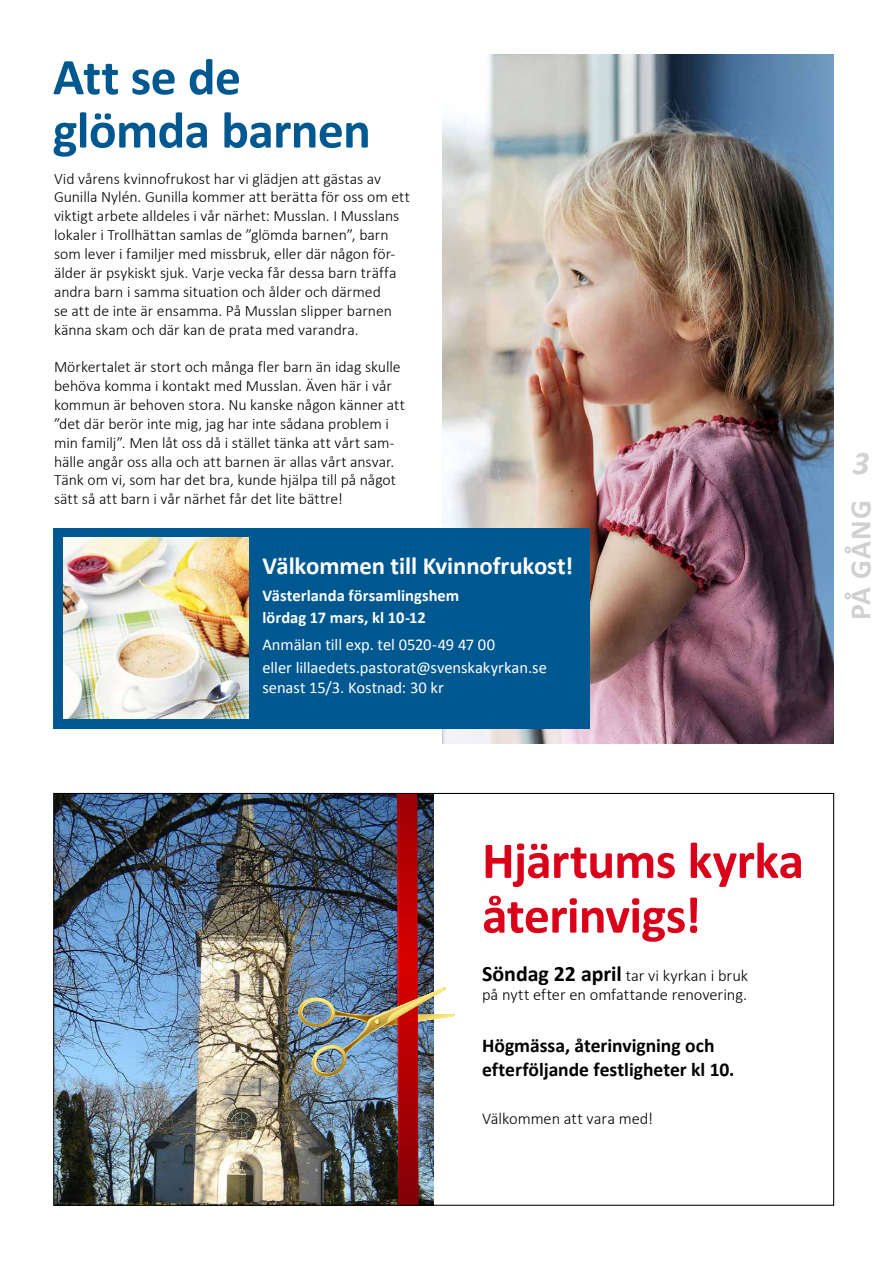
<style>
.page{position:relative;width:893px;height:1263px;background:#fff}
.page>*{position:absolute;margin:0;border:0;box-sizing:border-box;transform-origin:0 0}
.t1{font:700 51.75px/54.8px "Calibri";letter-spacing:-.015em;color:#da001a}
.t2{font:700 51.75px/53.2px "Calibri";letter-spacing:-.015em;color:#005891}
.t3{font:italic 700 33px "Calibri";color:#d0d1d2}
.t4{font:700 29.7px "Calibri";letter-spacing:.04em;color:#d0d1d2}
.t5{font:700 24.75px "Calibri";letter-spacing:-.005em;color:#fff}
.t6{font:700 19.65px/23.5px "Calibri";color:#000}
.t7{font:16.5px/22.8px "Calibri";letter-spacing:-.005em;color:#fff}
.t8{font:300 16.5px/19.8px "Calibri";letter-spacing:-.005em;color:#000}
.t9{font:700 16.5px/22.8px "Calibri";color:#fff}
.t10{font:300 15.75px/18.9px "Calibri";color:#000}
.s1{font-weight:700;font-size:21.9px}
</style>
<div class="page">
<img style="left:55px;top:795px;width:151px;height:409px">
<img style="left:443px;top:54px;width:391px;height:689px">
<div style="left:53px;top:528px;width:536px;height:201px;background:#005891"></div>
<img style="left:63px;top:537px;width:185px;height:182px">
<img style="left:206px;top:792px;width:383px;height:412px">
<img style="left:298px;top:792px;width:157px;height:412px">
<div style="left:375px;top:762px;width:107px;height:31px;background:#fff"></div>
<h1 class="t2" style="left:53px;top:50px;width:319px">Att se de glömda barnen</h1>
<p class="t10" style="left:54px;top:168px;width:358px">Vid vårens kvinnofrukost har vi glädjen att gästas av Gunilla Nylén. Gunilla kommer att berätta för oss om ett viktigt arbete alldeles i vår närhet: Musslan. I Musslans lokaler i Trollhättan samlas de ”glömda barnen”, barn som lever i familjer med missbruk, eller där någon för&shy;älder är psykiskt sjuk. Varje vecka får dessa barn träffa andra barn i samma situation och ålder och därmed<br>se att de inte är ensamma. På Musslan slipper barnen känna skam och där kan de prata med varandra.</p>
<p class="t10" style="left:54px;top:357px;width:353px">Mörkertalet är stort och många fler barn än idag skulle behöva komma i kontakt med Musslan. Även här i vår kommun är behoven stora. Nu kanske någon känner att ”det där berör inte mig, jag har inte sådana problem i min familj”. Men låt oss då i stället tänka att vårt sam&shy;hälle angår oss alla och att barnen är allas vårt ansvar.<br>Tänk om vi, som har det bra, kunde hjälpa till på något sätt så att barn i vår närhet får det lite bättre!</p>
<h3 class="t5" style="left:262px;top:549px;width:312px">Välkommen till Kvinnofrukost!</h3>
<p class="t9" style="left:262px;top:584px;width:198px">Västerlanda församlingshem lördag 17 mars, kl 10-12</p>
<p class="t7" style="left:262px;top:634px;width:286px">Anmälan till exp. tel 0520-49 47 00<br>eller lillaedets.pastorat@svenskakyrkan.se</p>
<p class="t7" style="left:262px;top:676px;width:183px">senast 15/3. Kostnad: 30 kr</p>
<h2 class="t3" style="left:853px;top:442px;width:18px">3</h2>
<h3 class="t4" style="left:842px;top:620px;width:121px;rotate:-90deg">PÅ GÅNG</h3>
<h1 class="t1" style="left:482px;top:833px;width:323px">Hjärtums kyrka återinvigs!</h1>
<p class="t8" style="left:482px;top:964px;width:267px"><span class="s1">Söndag 22 april</span> tar vi kyrkan i bruk på nytt efter en omfattande renovering.</p>
<p class="t6" style="left:482px;top:1034px;width:254px">Högmässa, återinvigning och efterföljande festligheter kl 10.</p>
<p class="t8" style="left:482px;top:1108px;width:173px">Välkommen att vara med!</p>
</div>
